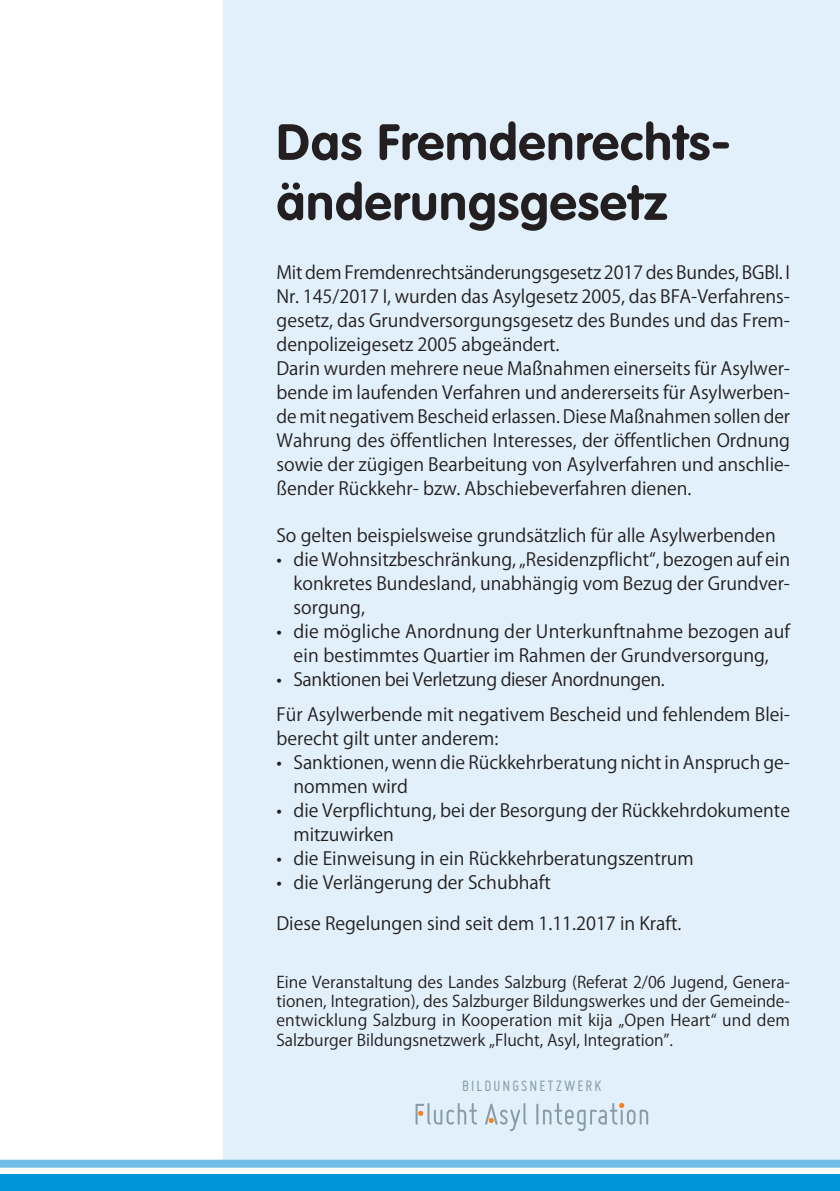
<style>
.page{position:relative;width:840px;height:1191px;background:#fff}
.page>*{position:absolute;margin:0;border:0;box-sizing:border-box;transform-origin:0 0}
.Titel_2zeilig__VAG_R{font:700 50px/60px "VAG Rounded Std";letter-spacing:.02em;color:#231f20}
.Fleißtext__Kozuka_Go{font:18px/24px "Koz Go Pro";color:#231f20;text-align:justify}
.Fleißtext__Kozuka_Go-2{font:18px "Koz Go Pro";letter-spacing:-.02em;color:#231f20}
.t1{font:16.4px "Miso";letter-spacing:.125em;color:#869ba6}
.Fleißtext__Kozuka_Go-3{font:16px/19.2px "Koz Go Pro";color:#231f20;text-align:justify}
</style>
<div class="page">
<div style="left:224px;top:0;width:615px;height:1159px;background:#e1f0fa"></div>
<div style="left:0;top:1174px;width:839px;height:17px;background:#0095d9"></div>
<svg style="left:0;top:1159px;width:839px;height:8px;background:#7dc1ea"></svg>
<hr style="left:536px;top:1103px;width:2px;height:21px;background:#869ba6">
<svg style="left:415px;top:1103px;width:61px;height:22px"></svg>
<svg style="left:485px;top:1103px;width:41px;height:28px"></svg>
<svg style="left:543px;top:1102px;width:104px;height:29px"></svg>
<p class="Titel_2zeilig__VAG_R" style="left:276px;top:114px;width:455px">Das Fremdenrechts&shy;änderungsgesetz</p>
<p class="Fleißtext__Kozuka_Go" style="left:276px;top:261px;width:515px">Mit dem Fremdenrechtsänderungsgesetz 2017 des Bundes, BGBl. I Nr. 145/2017 I, wurden das Asylgesetz 2005, das BFA-Verfahrens&shy;gesetz, das Grundversorgungsgesetz des Bundes und das Frem&shy;denpolizeigesetz 2005 abgeändert.</p>
<p class="Fleißtext__Kozuka_Go" style="left:276px;top:357px;width:515px">Darin wurden mehrere neue Maßnahmen einerseits für Asylwer&shy;bende im laufenden Verfahren und andererseits für Asylwerben&shy;de mit negativem Bescheid erlassen. Diese Maßnahmen sollen der Wahrung des öffentlichen Interesses, der öffentlichen Ordnung sowie der zügigen Bearbeitung von Asylverfahren und anschlie&shy;ßender Rückkehr- bzw. Abschiebeverfahren dienen.</p>
<p class="Fleißtext__Kozuka_Go" style="left:276px;top:524px;width:500px">So gelten beispielsweise grundsätzlich für alle Asylwerbenden</p>
<p class="Fleißtext__Kozuka_Go" style="left:293px;top:548px;width:498px;text-indent:-17px">• die Wohnsitzbeschränkung, „Residenzpflicht“, bezogen auf ein konkretes Bundesland, unabhängig vom Bezug der Grundver&shy;sorgung,</p>
<p class="Fleißtext__Kozuka_Go" style="left:276px;top:620px;width:515px;text-align:center">• die mögliche Anordnung der Unterkunftnahme bezogen auf ein bestimmtes Quartier im Rahmen der Grundversorgung,</p>
<p class="Fleißtext__Kozuka_Go-2" style="left:276px;top:667px;width:389px">• Sanktionen bei Verletzung dieser Anordnungen.</p>
<p class="Fleißtext__Kozuka_Go" style="left:276px;top:703px;width:515px">Für Asylwerbende mit negativem Bescheid und fehlendem Blei&shy;berecht gilt unter anderem:</p>
<p class="Fleißtext__Kozuka_Go" style="left:293px;top:751px;width:498px;text-indent:-17px">• Sanktionen, wenn die Rückkehrberatung nicht in Anspruch ge&shy;nommen wird</p>
<p class="Fleißtext__Kozuka_Go" style="left:293px;top:799px;width:498px;text-indent:-17px">• die Verpflichtung, bei der Besorgung der Rückkehrdokumente mitzuwirken</p>
<p class="Fleißtext__Kozuka_Go" style="left:276px;top:847px;width:418px">• die Einweisung in ein Rückkehrberatungszentrum</p>
<p class="Fleißtext__Kozuka_Go" style="left:276px;top:871px;width:275px">• die Verlängerung der Schubhaft</p>
<p class="Fleißtext__Kozuka_Go" style="left:276px;top:912px;width:406px">Diese Regelungen sind seit dem 1.11.2017 in Kraft.</p>
<p class="Fleißtext__Kozuka_Go-3" style="left:276px;top:972px;width:515px">Eine Veranstaltung des Landes Salzburg (Referat 2/06 Jugend, Genera&shy;tionen, Integration), des Salzburger Bildungswerkes und der Gemeinde&shy;entwicklung Salzburg in Kooperation mit kija „Open Heart“ und dem Salzburger Bildungsnetzwerk „Flucht, Asyl, Integration”.</p>
<p class="t1" style="left:462px;top:1076px;width:140px">BILDUNGSNETZWERK</p>
</div>
